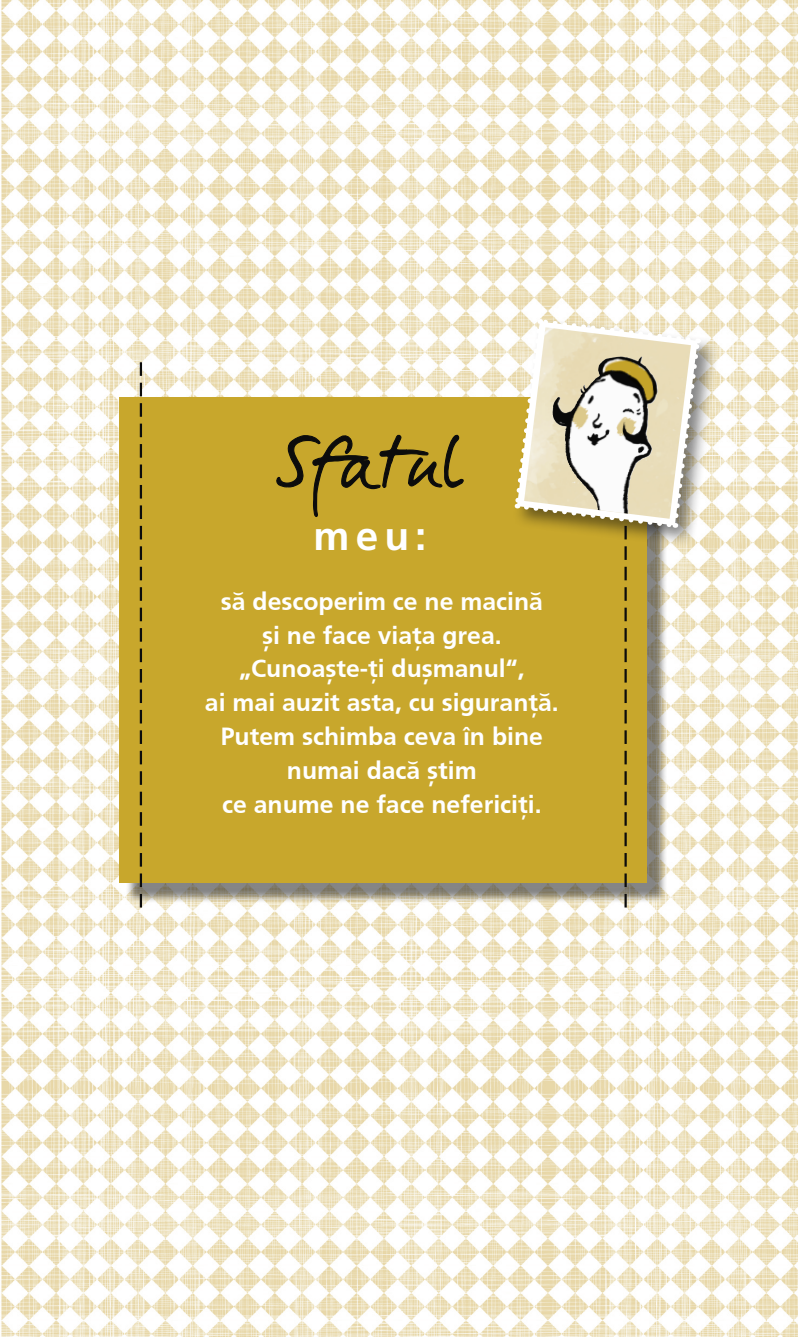
<style>
.page{position:relative;width:798px;height:1340px;background:#fff}
.page>*{position:absolute;margin:0;border:0;box-sizing:border-box;transform-origin:0 0}
.t1{font:94.5px "Darkwoman";letter-spacing:.05em;color:#0c0c0c}
.t2{font:700 40.5px "Frutiger LT Std";color:#fff}
.t3{font:24.75px/33.8px "Frutiger 65 Bold RO";color:#fff;text-align:center}
</style>
<div class="page">
<img style="left:1px;top:0;width:796px;height:1336px">
<div style="left:126px;top:404px;width:541px;height:499px;background:#0c0c0c;opacity:.5"></div>
<div style="left:119px;top:397px;width:527px;height:486px;background:#c8a72c"></div>
<svg style="left:140px;top:362px;width:2px;height:545px"></svg>
<div style="left:512px;top:317px;width:208px;height:231px;background:#0c0c0c;opacity:.5"></div>
<svg style="left:512px;top:317px;width:190px;height:590px"></svg>
<img style="left:524px;top:327px;width:166px;height:192px">
<img style="left:583px;top:356px;width:57px;height:36px">
<svg style="left:276px;top:434px;width:188px;height:83px"></svg>
<h1 class="t1" style="left:276px;top:399px;width:189px">Sfatul</h1>
<h2 class="t2" style="left:313px;top:512px;width:114px">meu:</h2>
<p class="t3" style="left:205px;top:585px;width:355px">s` descoperim ce ne macin`<br>]i ne face via\a grea. „Cunoa]te-\i du]manul“,<br>ai mai auzit asta, cu siguran\`.<br>Putem schimba ceva în bine numai dac` ]tim<br>ce anume ne face neferici\i.</p>
</div>
